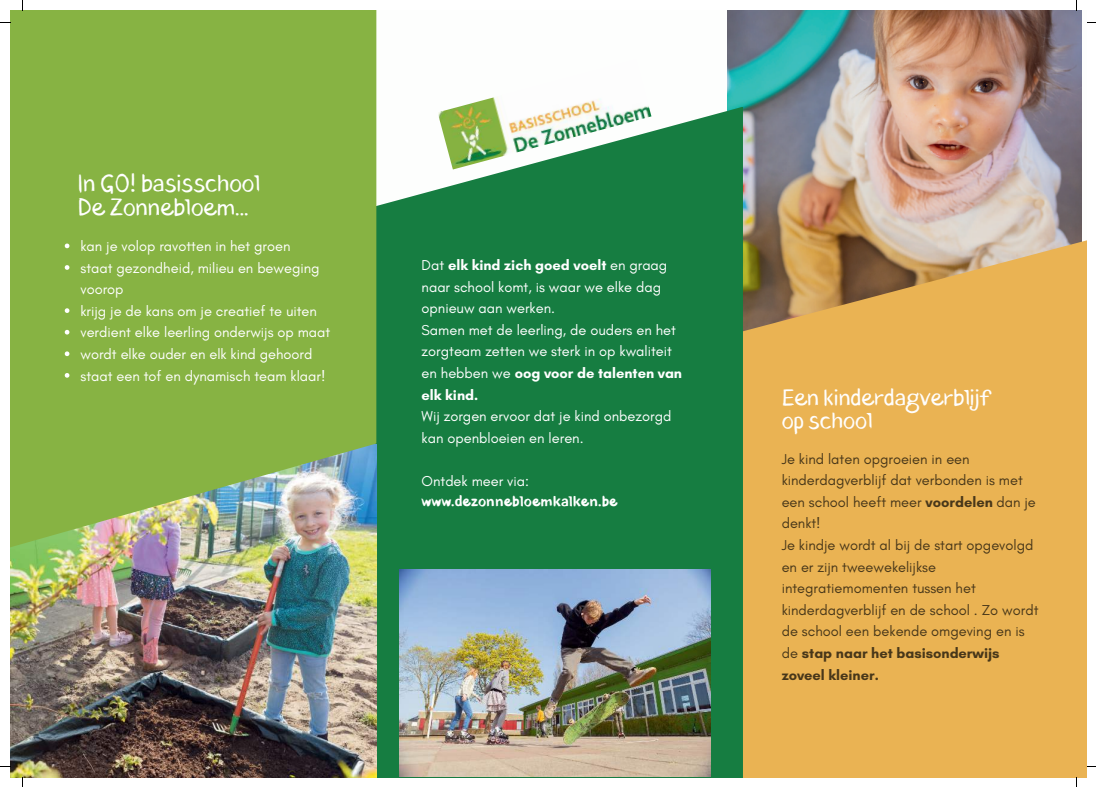
<style>
.page{position:relative;width:1096px;height:787px;background:#fff}
.page>*{position:absolute;margin:0;border:0;box-sizing:border-box;transform-origin:0 0}
.t1{font:23.75px/23.5px "Blushes";color:#fff}
.t2{font:22.75px/22.5px "Blushes";color:#fffefd}
.t3{font:14.62px/21.6px "Glacial Indifference";color:#fff}
.t4{font:14.62px/21.6px "Glacial Indifference";color:#000}
.t5{font:700 14.62px "Blushes";color:#fff}
.s1{font-weight:700}
</style>
<div class="page">
<img style="left:727px;top:10px;width:354px;height:218px">
<svg style="left:743px;top:228px;width:343px;height:550px;fill:#eab353"></svg>
<div style="left:376px;top:107px;width:367px;height:671px;background:#167d41"></div>
<img style="left:10px;top:445px;width:367px;height:333px">
<svg style="left:10px;top:10px;width:366px;height:541px;fill:#87b343"></svg>
<img style="left:437px;top:97px;width:214px;height:72px">
<img style="left:399px;top:570px;width:311px;height:207px">
<svg style="left:65px;top:244px;width:4px;height:4px"></svg>
<svg style="left:65px;top:265px;width:4px;height:5px"></svg>
<svg style="left:65px;top:308px;width:4px;height:5px"></svg>
<svg style="left:65px;top:330px;width:4px;height:5px"></svg>
<svg style="left:65px;top:351px;width:4px;height:5px"></svg>
<svg style="left:65px;top:373px;width:4px;height:5px"></svg>
<h1 class="t1" style="left:78px;top:172px;width:184px">In GO! basisschool<br>De Zonnebloem...</h1>
<p class="t3" style="left:80px;top:236px;width:251px">kan je volop ravotten in het groen<br>staat gezondheid, milieu en beweging voorop<br>krijg je de kans om je creatief te uiten verdient elke leerling onderwijs op maat wordt elke ouder en elk kind gehoord staat een tof en dynamisch team klaar!</p>
<p class="t3" style="left:421px;top:255px;width:262px">Dat <span class="s1">elk kind zich goed voelt</span> en graag naar school komt, is waar we elke dag opnieuw aan werken.<br>Samen met de leerling, de ouders en het zorgteam zetten we sterk in op kwaliteit en hebben we <span class="s1">oog voor de talenten van elk kind.</span></p>
<p class="t3" style="left:421px;top:406px;width:251px">Wij zorgen ervoor dat je kind onbezorgd kan openbloeien en leren.</p>
<p class="t3" style="left:421px;top:470px;width:109px">Ontdek meer via:</p>
<p class="t5" style="left:421px;top:491px;width:198px">www.dezonnebloemkalken.be</p>
<h2 class="t2" style="left:781px;top:386px;width:209px">Een kinderdagverblijf op school</h2>
<p class="t4" style="left:781px;top:448px;width:258px">Je kind laten opgroeien in een kinderdagverblijf dat verbonden is met een school heeft meer <span class="s1">voordelen</span> dan je denkt!<br>Je kindje wordt al bij de start opgevolgd en er zijn tweewekelijkse integratiemomenten tussen het kinderdagverblijf en de school . Zo wordt de school een bekende omgeving en is de <span class="s1">stap naar het basisonderwijs zoveel kleiner.</span></p>
</div>
